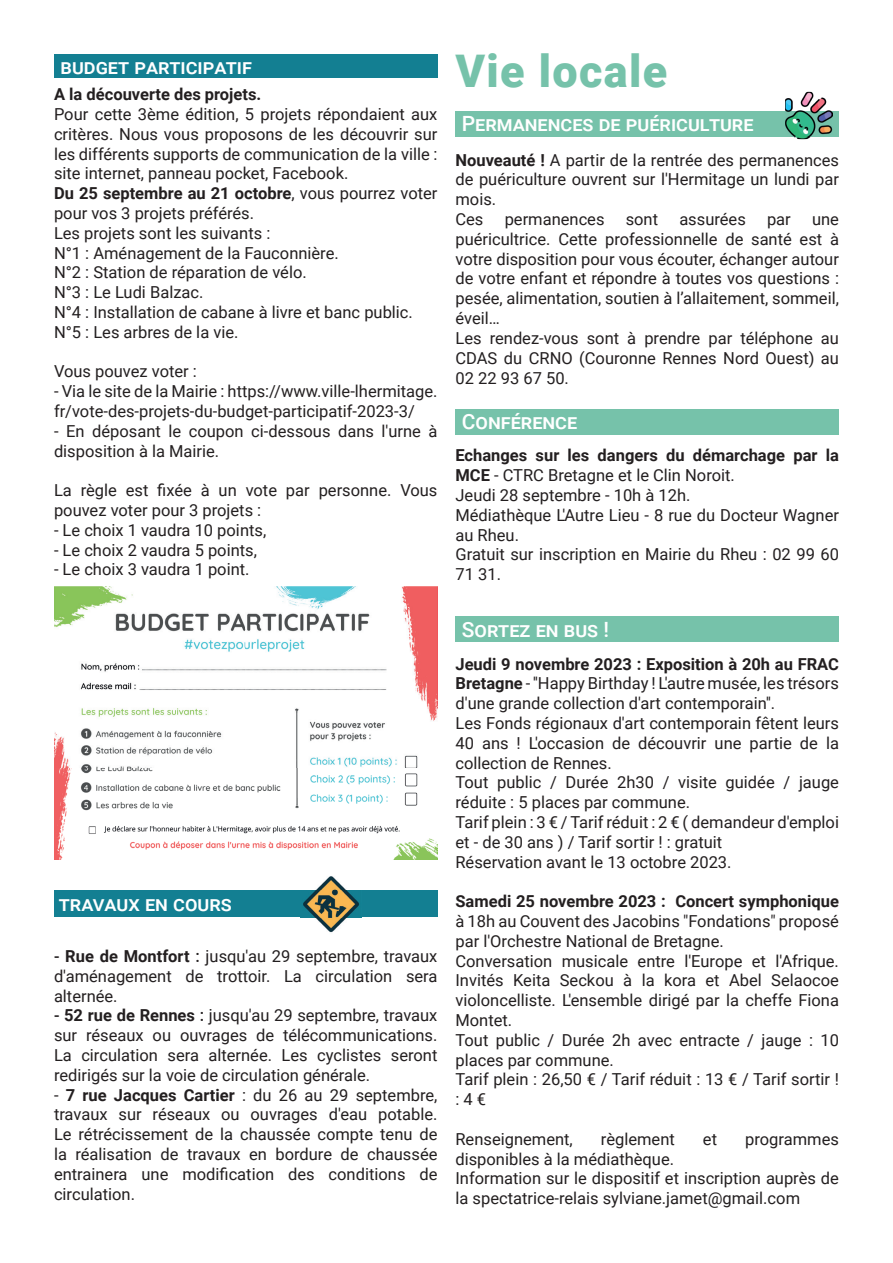
<style>
.page{position:relative;width:893px;height:1263px;background:#fff}
.page>*{position:absolute;margin:0;border:0;box-sizing:border-box;transform-origin:0 0}
.t1{font:900 45px "Roboto";letter-spacing:.03em;color:#76c2aa}
.t2{font:500 21px "Roboto";color:#fff}
.t3{font:16.5px/19.8px "Roboto";color:#231f20}
.t4{font:700 16.5px "Roboto";color:#231f20}
.s1{font-weight:700}
.s2{font-weight:500}
</style>
<div class="page">
<div style="left:455px;top:111px;width:384px;height:26px;background:#76c2aa"></div>
<div style="left:54px;top:891px;width:383px;height:26px;background:#137f92"></div>
<img style="left:301px;top:876px;width:60px;height:57px">
<img style="left:301px;top:891px;width:60px;height:26px">
<img style="left:785px;top:92px;width:46px;height:47px">
<img style="left:785px;top:111px;width:47px;height:26px">
<div style="left:54px;top:54px;width:383px;height:23px;background:#137f92"></div>
<img style="left:54px;top:586px;width:383px;height:274px">
<div style="left:455px;top:409px;width:384px;height:26px;background:#76c2aa"></div>
<div style="left:455px;top:616px;width:384px;height:26px;background:#76c2aa"></div>
<p class="t2" style="left:61px;top:51px;width:193px">BUDGET PARTICIPATIF</p>
<p class="t4" style="left:54px;top:83px;width:209px">A la découverte des projets.</p>
<p class="t3" style="left:54px;top:104px;width:385px">Pour cette 3ème édition, 5 projets répondaient aux critères. Nous vous proposons de les découvrir sur les différents supports de communication de la ville : site internet, panneau pocket, Facebook.<br><span class="s1">Du 25 septembre au 21 octobre</span>, vous pourrez voter pour vos 3 projets préférés.<br>Les projets sont les suivants :<br>N°1 : Aménagement de la Fauconnière.<br>N°2 : Station de réparation de vélo.<br>N°3 : Le Ludi Balzac.<br>N°4 : Installation de cabane à livre et banc public.<br>N°5 : Les arbres de la vie.</p>
<p class="t3" style="left:54px;top:361px;width:144px">Vous pouvez voter :</p>
<p class="t3" style="left:54px;top:381px;width:385px">- Via le site de la Mairie : https://www.ville-lhermitage. fr/vote-des-projets-du-budget-participatif-2023-3/</p>
<p class="t3" style="left:54px;top:420px;width:385px">- En déposant le coupon ci-dessous dans l'urne à disposition à la Mairie.</p>
<p class="t3" style="left:54px;top:480px;width:385px">La règle est fixée à un vote par personne. Vous pouvez voter pour 3 projets :</p>
<p class="t3" style="left:54px;top:519px;width:214px">- Le choix 1 vaudra 10 points,</p>
<p class="t3" style="left:54px;top:539px;width:204px">- Le choix 2 vaudra 5 points,</p>
<p class="t3" style="left:54px;top:559px;width:197px">- Le choix 3 vaudra 1 point.</p>
<p class="t2" style="left:59px;top:889px;width:175px">TRAVAUX EN COURS</p>
<p class="t3" style="left:54px;top:945px;width:385px;text-align:justify"><span class="s2">-</span> <span class="s1">Rue de Montfort</span> <span class="s2">:</span> jusqu'au 29 septembre, travaux d'aménagement de trottoir. La circulation sera alternée.</p>
<p class="t3" style="left:54px;top:1005px;width:385px;text-align:justify"><span class="s2">-</span> <span class="s1">52 rue de Rennes</span> <span class="s2">:</span> jusqu'au 29 septembre, travaux sur réseaux ou ouvrages de télécommunications.<br>La circulation sera alternée. Les cyclistes seront redirigés sur la voie de circulation générale.</p>
<p class="t3" style="left:54px;top:1084px;width:385px;text-align:justify">- <span class="s1">7 rue Jacques Cartier</span> : du 26 au 29 septembre, travaux sur réseaux ou ouvrages d'eau potable.<br>Le rétrécissement de la chaussée compte tenu de la réalisation de travaux en bordure de chaussée entrainera une modification des conditions de circulation.</p>
<h1 class="t1" style="left:455px;top:40px;width:213px">Vie locale</h1>
<p class="t2" style="left:462px;top:109px;width:293px">PERMANENCES DE PUÉRICULTURE</p>
<p class="t3" style="left:455px;top:149px;width:385px"><span class="s1">Nouveauté !</span> A partir de la rentrée des permanences de puériculture ouvrent sur l'Hermitage un lundi par mois.<br>Ces</p>
<p class="t3" style="left:505px;top:209px;width:101px">permanences</p>
<p class="t3" style="left:626px;top:209px;width:34px">sont</p>
<p class="t3" style="left:679px;top:209px;width:68px">assurées</p>
<p class="t3" style="left:767px;top:209px;width:25px">par</p>
<p class="t3" style="left:455px;top:209px;width:385px;text-indent:357px">une puéricultrice. Cette professionnelle de santé est à votre disposition pour vous écouter, échanger autour de votre enfant et répondre à toutes vos questions : pesée, alimentation, soutien à l’allaitement, sommeil, éveil…<br>Les rendez-vous sont à prendre par téléphone au CDAS du CRNO (Couronne Rennes Nord Ouest) au 02 22 93 67 50.</p>
<p class="t2" style="left:462px;top:407px;width:117px">CONFÉRENCE</p>
<p class="t3" style="left:455px;top:445px;width:385px"><span class="s1">Echanges sur les dangers du démarchage par la<br>MCE</span> - CTRC Bretagne et le Clin Noroit.<br>Jeudi 28 septembre - 10h à 12h.<br>Médiathèque L'Autre Lieu - 8 rue du Docteur Wagner au Rheu.<br>Gratuit sur inscription en Mairie du Rheu : 02 99 60<br>71 31.</p>
<p class="t2" style="left:462px;top:614px;width:149px">SORTEZ EN BUS !</p>
<p class="t3" style="left:455px;top:653px;width:385px"><span class="s1">Jeudi 9 novembre 2023 : Exposition à 20h au FRAC Bretagne</span> - ''Happy Birthday ! L'autre musée, les trésors d'une grande collection d'art contemporain''.<br>Les Fonds régionaux d'art contemporain fêtent leurs 40 ans ! L'occasion de découvrir une partie de la collection de Rennes.<br>Tout public / Durée 2h30 / visite guidée / jauge réduite : 5 places par commune.<br>Tarif plein : 3 € / Tarif réduit : 2 € ( demandeur d'emploi et - de 30 ans ) / Tarif sortir ! : gratuit<br>Réservation avant le 13 octobre 2023.</p>
<p class="t4" style="left:455px;top:890px;width:385px">Samedi 25 novembre 2023 : Concert symphonique</p>
<p class="t3" style="left:455px;top:910px;width:385px">à 18h au Couvent des Jacobins "Fondations" proposé par l'Orchestre National de Bretagne.<br>Conversation musicale entre l'Europe et l'Afrique.<br>Invités Keita Seckou à la kora et Abel Selaocoe violoncelliste. L'ensemble dirigé par la cheffe Fiona Montet.<br>Tout public / Durée 2h avec entracte / jauge : 10 places par commune.<br>Tarif plein : 26,50 € / Tarif réduit : 13 € / Tarif sortir ! : 4 €</p>
<p class="t3" style="left:455px;top:1128px;width:119px">Renseignement,</p>
<p class="t3" style="left:601px;top:1128px;width:75px">règlement</p>
<p class="t3" style="left:703px;top:1128px;width:16px">et</p>
<p class="t3" style="left:745px;top:1128px;width:95px">programmes</p>
<p class="t3" style="left:455px;top:1148px;width:385px">disponibles à la médiathèque.<br>Information sur le dispositif et inscription auprès de la spectatrice-relais sylviane.jamet@gmail.com</p>
</div>
